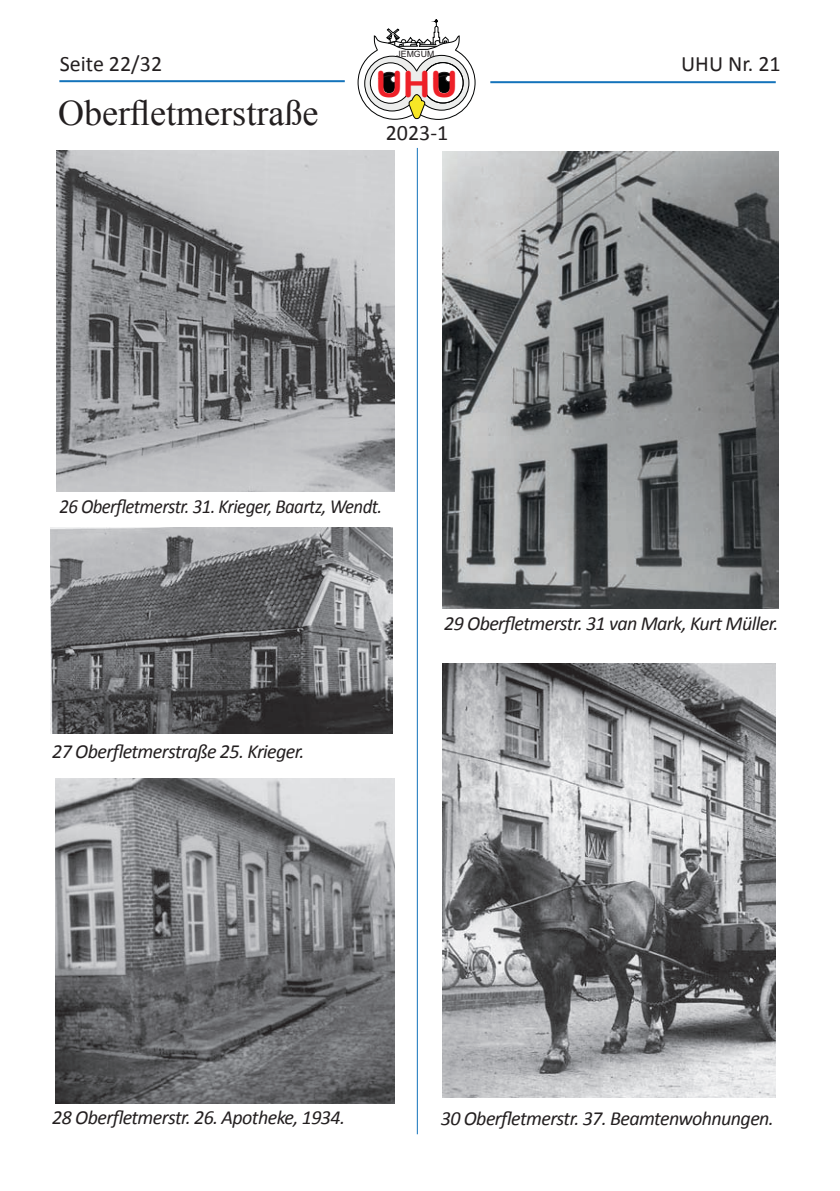
<style>
.page{position:relative;width:840px;height:1191px;background:#fff}
.page>*{position:absolute;margin:0;border:0;box-sizing:border-box;transform-origin:0 0}
.t1{font:36.2px "Arial Rounded MT Bold";color:#ee2028}
.t2{font:36px "Times New Roman";color:#231f20}
.t3{font:22px "Calibri";color:#231f20}
.t4{font:italic 20px "Calibri";letter-spacing:-.03em;color:#231f20}
.t5{font:italic 20px "Calibri";letter-spacing:-.03em;color:#231f20;scale:.94 1}
.t6{font:8.6px "Arial";color:#231f20}
</style>
<div class="page">
<hr style="left:416px;top:148px;width:1px;height:986px;background:#1473bb">
<svg style="left:357px;top:19px;width:118px;height:101px"></svg>
<div style="left:390px;top:76px;width:7px;height:6px;background:#fff;border-radius:50%"></div>
<div style="left:390px;top:76px;width:7px;height:6px;border:1px solid #231f20;border-radius:50%"></div>
<div style="left:445px;top:75px;width:7px;height:7px;background:#fff;border-radius:50%"></div>
<div style="left:445px;top:75px;width:7px;height:7px;border:1px solid #231f20;border-radius:50%"></div>
<hr style="left:59px;top:80px;width:285px;height:2px;background:#1473bb">
<hr style="left:490px;top:81px;width:285px;height:2px;background:#1473bb">
<img style="left:50px;top:528px;width:342px;height:205px">
<img style="left:57px;top:150px;width:337px;height:342px">
<img style="left:442px;top:152px;width:336px;height:456px">
<img style="left:442px;top:663px;width:333px;height:435px">
<img style="left:55px;top:778px;width:339px;height:325px">
<p class="t6" style="left:396px;top:48px;width:39px">JEMGUM</p>
<p class="t3" style="left:60px;top:49px;width:104px">Seite 22/32</p>
<p class="t3" style="left:680px;top:48px;width:101px">UHU Nr. 21</p>
<h1 class="t1" style="left:375px;top:60px;width:84px">UHU</h1>
<h2 class="t2" style="left:58px;top:88px;width:261px">Oberfletmerstraße</h2>
<p class="t3" style="left:385px;top:117px;width:64px">2023-1</p>
<p class="t5" style="left:59px;top:492px;width:345px">26 Oberfletmerstr. 31. Krieger, Baartz, Wendt.</p>
<p class="t4" style="left:52px;top:737px;width:254px">27 Oberfletmerstraße 25. Krieger.</p>
<p class="t4" style="left:444px;top:609px;width:335px">29 Oberfletmerstr. 31 van Mark, Kurt Müller.</p>
<p class="t4" style="left:52px;top:1103px;width:294px">28 Oberfletmerstr. 26. Apotheke, 1934.</p>
<p class="t4" style="left:440px;top:1104px;width:334px">30 Oberfletmerstr. 37. Beamtenwohnungen.</p>
</div>
